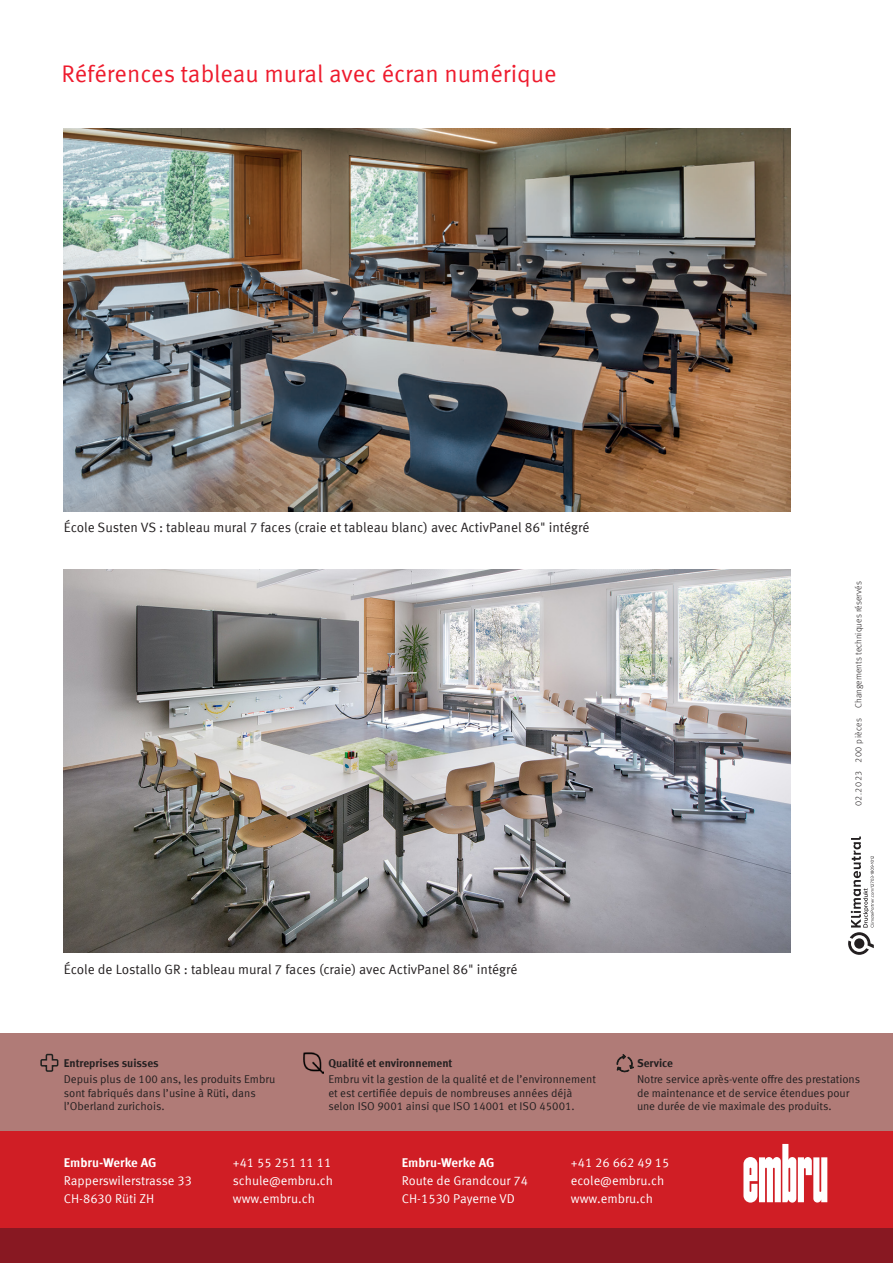
<style>
.page{position:relative;width:893px;height:1263px;background:#fff}
.page>*{position:absolute;margin:0;border:0;box-sizing:border-box;transform-origin:0 0}
.Untertitel_rot_normal_16{font:24px "Meta Offc Norm";color:#ee1b2d}
.Lauftext{font:13.5px "Meta Offc Norm";color:#231f20}
.Adressblock{font:12.75px "Meta Offc Norm";color:#fff}
.Adressblock-2{font:700 12.75px "Meta Offc";color:#fff}
.t1{font:11.25px/13.5px "Meta Offc Norm";letter-spacing:-.005em;color:#231f20}
.t2{font:700 11.25px "Meta Offc";color:#231f20}
.Druckvermerk{font:300 9px "Meta Offc";letter-spacing:.01em;color:#231f20}
</style>
<div class="page">
<div style="left:0;top:1131px;width:893px;height:98px;background:#d01e25"></div>
<img style="left:64px;top:570px;width:727px;height:382px">
<img style="left:64px;top:128px;width:727px;height:383px">
<div style="left:0;top:1229px;width:893px;height:34px;background:#881822"></div>
<svg style="left:848px;top:836px;width:26px;height:119px"></svg>
<svg style="left:743px;top:1144px;width:84px;height:59px"></svg>
<div style="left:0;top:1033px;width:893px;height:98px;background:#b07b77"></div>
<svg style="left:40px;top:1054px;width:18px;height:18px"></svg>
<svg style="left:617px;top:1054px;width:17px;height:18px"></svg>
<p class="Untertitel_rot_normal_16" style="left:62px;top:60px;width:496px">Références tableau mural avec écran numérique</p>
<p class="Lauftext" style="left:64px;top:520px;width:527px">École Susten VS : tableau mural 7 faces (craie et tableau blanc) avec ActivPanel 86" intégré</p>
<p class="Druckvermerk" style="left:853px;top:806px;width:226px;rotate:-90deg">02.2023 200 pièces Changements techniques réservés</p>
<p class="Lauftext" style="left:64px;top:961px;width:455px">École de Lostallo GR : tableau mural 7 faces (craie) avec ActivPanel 86" intégré</p>
<p class="t2" style="left:64px;top:1057px;width:96px">Entreprises suisses</p>
<p class="t1" style="left:64px;top:1073px;width:213px">Depuis plus de 100 ans, les produits Embru sont fabriqués dans l’usine à Rüti, dans l’Oberland zurichois.</p>
<p class="t2" style="left:328px;top:1057px;width:126px">Qualité et environnement</p>
<p class="t1" style="left:328px;top:1073px;width:269px">Embru vit la gestion de la qualité et de l’environnement et est certifiée depuis de nombreuses années déjà selon ISO 9001 ainsi que ISO 14001 et ISO 45001.</p>
<p class="t2" style="left:637px;top:1057px;width:38px">Service</p>
<p class="t1" style="left:637px;top:1073px;width:225px">Notre service après-vente offre des prestations de maintenance et de service étendues pour une durée de vie maximale des produits.</p>
<p class="t1" style="left:767px;top:1073px;width:9px">f</p>
<p class="Adressblock-2" style="left:64px;top:1155px;width:94px">Embru-Werke AG</p>
<p class="Adressblock" style="left:64px;top:1174px;width:130px">Rapperswilerstrasse 33</p>
<p class="Adressblock" style="left:64px;top:1192px;width:92px">CH-8630 Rüti ZH</p>
<p class="Adressblock" style="left:233px;top:1156px;width:100px">+41 55 251 11 11</p>
<p class="Adressblock" style="left:233px;top:1174px;width:102px">schule@embru.ch</p>
<p class="Adressblock" style="left:233px;top:1192px;width:84px">www.embru.ch</p>
<p class="Adressblock-2" style="left:402px;top:1155px;width:94px">Embru-Werke AG</p>
<p class="Adressblock" style="left:402px;top:1174px;width:128px">Route de Grandcour 74</p>
<p class="Adressblock" style="left:402px;top:1192px;width:115px">CH-1530 Payerne VD</p>
<p class="Adressblock" style="left:571px;top:1156px;width:100px">+41 26 662 49 15</p>
<p class="Adressblock" style="left:571px;top:1174px;width:95px">ecole@embru.ch</p>
<p class="Adressblock" style="left:571px;top:1192px;width:84px">www.embru.ch</p>
</div>
